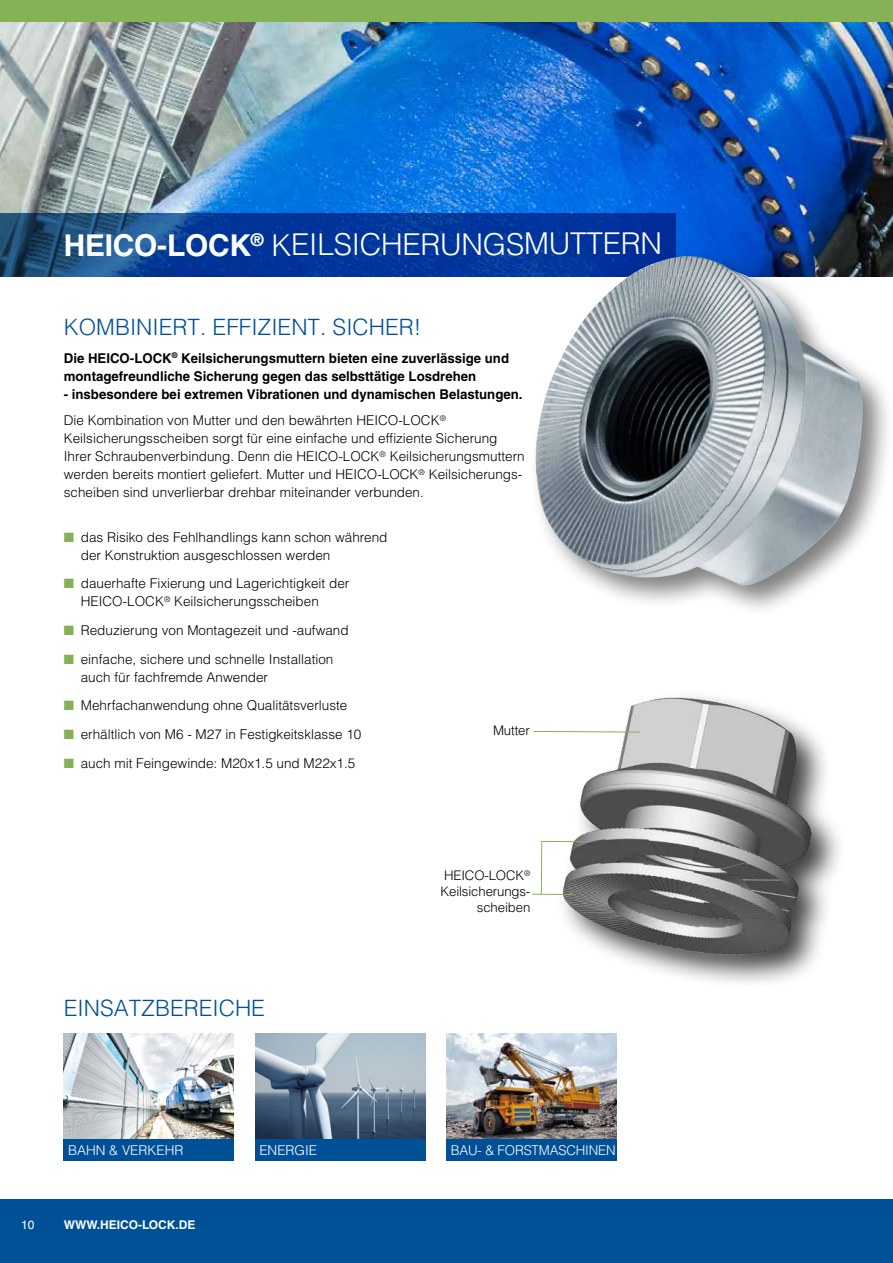
<style>
.page{position:relative;width:893px;height:1263px;background:#fff}
.page>*{position:absolute;margin:0;border:0;box-sizing:border-box;transform-origin:0 0}
.t1{font:300 30px "Helvetica LT Std";letter-spacing:-.015em;color:#fff}
.t2{font:300 22.5px "Helvetica LT Std";color:#005098}
.t3{font:300 13.5px/18px "Helvetica LT Std";color:#000}
.t4{font:700 13.5px/18px "Helvetica LT Std";color:#000}
.t5{font:300 13.5px "Helvetica LT Std";letter-spacing:-.005em;color:#fff}
.t6{font:300 13.2px/15.9px "Helvetica LT Std";letter-spacing:-.01em;color:#000;text-align:right}
.t7{font:700 12px "Helvetica LT Std";color:#fff}
.t8{font:12px "Helvetica LT Std";color:#fff}
.s1{font-weight:700}
.s2{font-weight:300}
.s3{color:#86b256}
</style>
<div class="page">
<img style="left:0;top:21px;width:893px;height:228px">
<div style="left:0;top:1199px;width:893px;height:64px;background:#005098"></div>
<svg style="left:0;top:213px;width:676px;height:63px;background:#0a3c93"></svg>
<div style="left:528px;top:249px;width:365px;height:368px;background:#000;opacity:.5"></div>
<img style="left:533px;top:256px;width:330px;height:332px">
<div style="left:0;top:0;width:893px;height:21px;background:#86b256"></div>
<div style="left:556px;top:690px;width:290px;height:299px;background:#000;opacity:.75"></div>
<img style="left:556px;top:691px;width:258px;height:270px">
<hr style="left:541px;top:841px;width:43px;height:1px;background:#86b256">
<svg style="left:533px;top:731px;width:107px;height:2px"></svg>
<hr style="left:532px;top:894px;width:40px;height:1px;background:#86b256">
<hr style="left:541px;top:841px;width:1px;height:53px;background:#86b256">
<img style="left:64px;top:1033px;width:170px;height:107px">
<div style="left:64px;top:1140px;width:170px;height:21px;background:#005098"></div>
<img style="left:255px;top:1033px;width:170px;height:107px">
<div style="left:255px;top:1140px;width:170px;height:21px;background:#005098"></div>
<img style="left:446px;top:1033px;width:171px;height:107px">
<div style="left:446px;top:1140px;width:171px;height:21px;background:#005098"></div>
<h1 class="t1" style="left:64px;top:225px;width:600px"><span class="s1">HEICO-LOCK</span><sup>®</sup> KEILSICHERUNGSMUTTERN</h1>
<h2 class="t2" style="left:64px;top:313px;width:359px">KOMBINIERT. EFFIZIENT. SICHER!</h2>
<p class="t4" style="left:64px;top:349px;width:447px">Die HEICO-LOCK<sup>®</sup> Keilsicherungsmuttern bieten eine zuverlässige und montagefreundliche Sicherung gegen das selbsttätige Losdrehen</p>
<p class="t4" style="left:64px;top:380px;width:460px;line-height:26.5px">- insbesondere bei extremen Vibrationen und dynamischen Belastungen.<br><span class="s2">Die Kombination von Mutter und den bewährten HEICO-LOCK</span><sup>®</sup></p>
<p class="t3" style="left:64px;top:429px;width:462px">Keilsicherungsscheiben sorgt für eine einfache und effiziente Sicherung Ihrer Schraubenverbindung. Denn die HEICO-LOCK<sup>®</sup> Keilsicherungsmuttern werden bereits montiert geliefert. Mutter und HEICO-LOCK<sup>®</sup> Keilsicherungs&shy;scheiben sind unverlierbar drehbar miteinander verbunden.</p>
<p class="t3" style="left:81px;top:528px;width:308px;text-indent:-17px"><span class="s3">■</span> das Risiko des Fehlhandlings kann schon während der Konstruktion ausgeschlossen werden</p>
<p class="t3" style="left:81px;top:574px;width:270px;text-indent:-17px"><span class="s3">■</span> dauerhafte Fixierung und Lagerichtigkeit der<br>HEICO-LOCK<sup>®</sup> Keilsicherungsscheiben</p>
<p class="t3" style="left:64px;top:621px;width:286px"><span class="s3">■</span> Reduzierung von Montagezeit und -aufwand</p>
<p class="t3" style="left:81px;top:650px;width:254px;text-indent:-17px"><span class="s3">■</span> einfache, sichere und schnelle Installation auch für fachfremde Anwender</p>
<p class="t3" style="left:64px;top:696px;width:285px"><span class="s3">■</span> Mehrfachanwendung ohne Qualitätsverluste</p>
<p class="t3" style="left:64px;top:725px;width:299px"><span class="s3">■</span> erhältlich von M6 - M27 in Festigkeitsklasse 10</p>
<p class="t3" style="left:64px;top:754px;width:293px"><span class="s3">■</span> auch mit Feingewinde: M20x1.5 und M22x1.5</p>
<h2 class="t2" style="left:64px;top:993px;width:203px">EINSATZBEREICHE</h2>
<p class="t6" style="left:493px;top:723px;width:38px">Mutter</p>
<p class="t6" style="left:440px;top:867px;width:91px">HEICO-LOCK<sup>®<br></sup>Keilsicherungs&shy;scheiben</p>
<p class="t5" style="left:68px;top:1142px;width:117px">BAHN &amp; VERKEHR</p>
<p class="t5" style="left:259px;top:1142px;width:59px">ENERGIE</p>
<p class="t5" style="left:451px;top:1142px;width:166px">BAU- &amp; FORSTMASCHINEN</p>
<p class="t8" style="left:21px;top:1217px;width:15px">10</p>
<p class="t7" style="left:64px;top:1217px;width:133px">WWW.HEICO-LOCK.DE</p>
</div>
